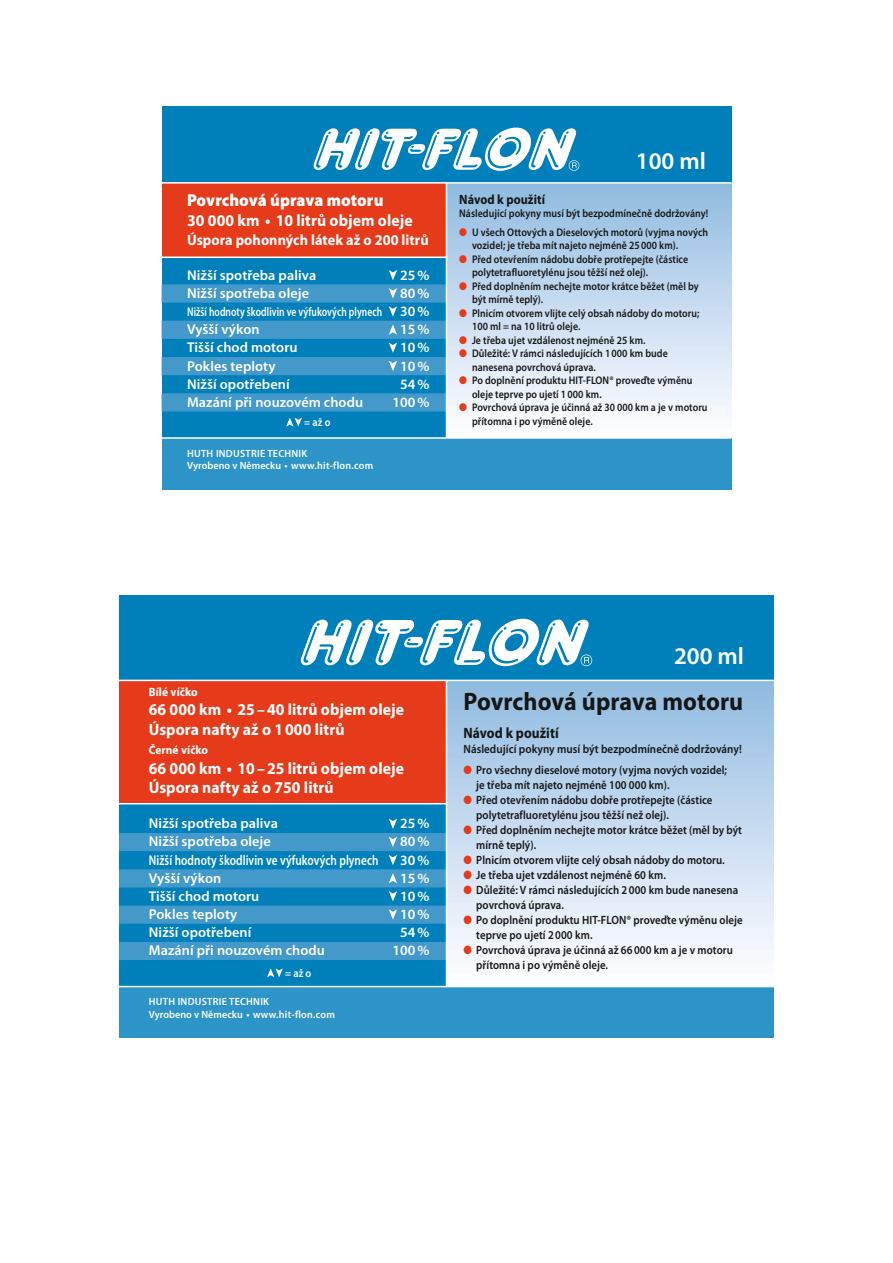
<style>
.page{position:relative;width:893px;height:1263px;background:#fff}
.page>*{position:absolute;margin:0;border:0;box-sizing:border-box;transform-origin:0 0}
.t1{font:700 25.35px "Myriad Pro";letter-spacing:.005em;color:#151616;scale:.95 1}
.t2{font:600 24px "Myriad Pro";color:#fff}
.t3{font:900 17.25px "Myriad Pro";letter-spacing:.005em;color:#fff;scale:.95 1}
.t4{font:700 16.5px/19.5px "Myriad Pro";letter-spacing:.005em;color:#fff;scale:.95 1}
.t5{font:700 15px "Myriad Pro";letter-spacing:.005em;color:#fff;scale:.95 1}
.t6{font:700 15px "Myriad Pro";letter-spacing:.005em;color:#151616;scale:.9 1}
.t7{font:600 14.25px "Myriad Pro";letter-spacing:.005em;color:#fff}
.t8{font:600 14.25px "Myriad Pro";letter-spacing:.005em;color:#fff;scale:.79 1}
.t9{font:700 13.5px "Myriad Pro";letter-spacing:.005em;color:#151616;scale:.9 1}
.t10{font:600 12.75px "Myriad Pro";letter-spacing:.005em;color:#fff;scale:.75 1}
.t11{font:600 12px/15px "Myriad Pro";letter-spacing:.005em;color:#151616;scale:.9 1}
.t12{font:600 12px "Myriad Pro";letter-spacing:.005em;color:#151616;scale:.92 1}
.t13{font:700 12px "Myriad Pro";letter-spacing:.005em;color:#fff;scale:.95 1}
.t14{font:600 11.4px "Myriad Pro";color:#fff;scale:.9 1}
.t15{font:600 11.1px/13.5px "Myriad Pro";letter-spacing:.005em;color:#151616;scale:.89 1}
.t16{font:600 10.5px/12.6px "Myriad Pro";letter-spacing:.025em;color:#fff;scale:.96 1}
.s1{color:#e53b1b}
</style>
<div class="page">
<div style="left:446px;top:183px;width:285px;height:255px;background:linear-gradient(to bottom,#91bbe0,#fff)"></div>
<div style="left:162px;top:183px;width:284px;height:255px;background:#0080bb"></div>
<div style="left:162px;top:106px;width:569px;height:77px;background:#0080bb"></div>
<div style="left:162px;top:438px;width:569px;height:51px;background:#2d94c7"></div>
<div style="left:162px;top:183px;width:284px;height:74px;background:#e53b1b"></div>
<div style="left:162px;top:284px;width:284px;height:19px;background:#4399ca"></div>
<div style="left:162px;top:321px;width:284px;height:18px;background:#4399ca"></div>
<div style="left:162px;top:357px;width:284px;height:18px;background:#4399ca"></div>
<div style="left:162px;top:393px;width:284px;height:18px;background:#4399ca"></div>
<svg style="left:389px;top:270px;width:8px;height:10px"></svg>
<svg style="left:389px;top:288px;width:8px;height:10px"></svg>
<svg style="left:389px;top:306px;width:8px;height:11px"></svg>
<svg style="left:389px;top:324px;width:8px;height:11px"></svg>
<svg style="left:389px;top:343px;width:8px;height:10px"></svg>
<svg style="left:389px;top:361px;width:8px;height:10px"></svg>
<svg style="left:286px;top:418px;width:16px;height:9px"></svg>
<hr style="left:162px;top:437px;width:569px;height:2px;background:#fff">
<hr style="left:446px;top:183px;width:1px;height:255px;background:#fff">
<hr style="left:162px;top:182px;width:569px;height:2px;background:#fff">
<svg style="left:313px;top:128px;width:266px;height:43px"></svg>
<hr style="left:162px;top:256px;width:284px;height:2px;background:#fff">
<div style="left:446px;top:680px;width:328px;height:306px;background:linear-gradient(to bottom,#90bbe0,#fff)"></div>
<div style="left:119px;top:680px;width:327px;height:306px;background:#0080bb"></div>
<div style="left:119px;top:595px;width:655px;height:85px;background:#0080bb"></div>
<div style="left:119px;top:986px;width:655px;height:51px;background:#2d94c7"></div>
<div style="left:119px;top:680px;width:327px;height:124px;background:#e53b1b"></div>
<div style="left:119px;top:833px;width:327px;height:18px;background:#4399ca"></div>
<div style="left:119px;top:869px;width:327px;height:18px;background:#4399ca"></div>
<div style="left:119px;top:905px;width:327px;height:19px;background:#4399ca"></div>
<div style="left:119px;top:942px;width:327px;height:18px;background:#4399ca"></div>
<svg style="left:389px;top:818px;width:8px;height:11px"></svg>
<svg style="left:389px;top:837px;width:8px;height:10px"></svg>
<svg style="left:389px;top:855px;width:8px;height:10px"></svg>
<svg style="left:389px;top:873px;width:8px;height:10px"></svg>
<svg style="left:389px;top:891px;width:8px;height:10px"></svg>
<svg style="left:389px;top:909px;width:8px;height:11px"></svg>
<svg style="left:267px;top:968px;width:16px;height:9px"></svg>
<svg style="left:301px;top:619px;width:291px;height:47px"></svg>
<hr style="left:119px;top:986px;width:655px;height:1px;background:#fff">
<hr style="left:446px;top:680px;width:1px;height:306px;background:#fff">
<hr style="left:119px;top:680px;width:655px;height:1px;background:#fff">
<hr style="left:119px;top:803px;width:327px;height:1px;background:#fff">
<h3 class="t3" style="left:187px;top:194px;width:208px">Povrchová úprava motoru</h3>
<h3 class="t4" style="left:187px;top:212px;width:239px">30 000 km • 10 litrů objem oleje</h3>
<h3 class="t5" style="left:187px;top:235px;width:256px">Úspora pohonných látek až o 200 litrů</h3>
<p class="t7" style="left:187px;top:270px;width:131px">Nižší spotřeba paliva</p>
<p class="t7" style="left:400px;top:270px;width:31px">25 %</p>
<p class="t7" style="left:187px;top:288px;width:124px">Nižší spotřeba oleje</p>
<p class="t7" style="left:400px;top:288px;width:31px">80 %</p>
<p class="t10" style="left:187px;top:307px;width:262px">Nižší hodnoty škodlivin ve výfukových plynech</p>
<p class="t7" style="left:400px;top:306px;width:31px">30 %</p>
<p class="t7" style="left:187px;top:324px;width:74px">Vyšší výkon</p>
<p class="t7" style="left:400px;top:324px;width:31px">15 %</p>
<p class="t7" style="left:187px;top:342px;width:112px">Tišší chod motoru</p>
<p class="t7" style="left:400px;top:342px;width:31px">10 %</p>
<p class="t7" style="left:187px;top:360px;width:90px">Pokles teploty</p>
<p class="t7" style="left:400px;top:360px;width:31px">10 %</p>
<p class="t7" style="left:187px;top:378px;width:104px">Nižší opotřebení</p>
<p class="t7" style="left:400px;top:378px;width:31px">54 %</p>
<p class="t7" style="left:187px;top:397px;width:178px">Mazání při nouzovém chodu</p>
<p class="t7" style="left:392px;top:397px;width:38px">100 %</p>
<p class="t14" style="left:304px;top:418px;width:31px">= až o</p>
<p class="t16" style="left:187px;top:448px;width:195px">HUTH INDUSTRIE TECHNIK<br>Vyrobeno v Německu • www.hit-flon.com</p>
<h2 class="t2" style="left:636px;top:152px;width:72px">100 ml</h2>
<p class="t9" style="left:459px;top:194px;width:97px">Návod k použití</p>
<p class="t15" style="left:459px;top:208px;width:281px">Následující pokyny musí být bezpodmínečně dodržovány!</p>
<p class="t15" style="left:472px;top:226px;width:267px;text-indent:-13px"><span class="s1">●</span> U všech Ottových a Dieselových motorů (vyjma nových vozidel; je třeba mít najeto nejméně 25 000 km).</p>
<p class="t15" style="left:472px;top:253px;width:244px;text-indent:-13px"><span class="s1">●</span> Před otevřením nádobu dobře protřepejte (částice polytetrafluoretylénu jsou těžší než olej).</p>
<p class="t15" style="left:472px;top:280px;width:256px;text-indent:-13px"><span class="s1">●</span> Před doplněním nechejte motor krátce běžet (měl by být mírně teplý).</p>
<p class="t15" style="left:472px;top:307px;width:257px;text-indent:-13px"><span class="s1">●</span> Plnicím otvorem vlijte celý obsah nádoby do motoru;<br>100 ml = na 10 litrů oleje.</p>
<p class="t15" style="left:459px;top:334px;width:211px"><span class="s1">●</span> Je třeba ujet vzdálenost nejméně 25 km.</p>
<p class="t15" style="left:472px;top:348px;width:222px;text-indent:-13px"><span class="s1">●</span> Důležité: V rámci následujících 1 000 km bude nanesena povrchová úprava.</p>
<p class="t15" style="left:472px;top:375px;width:249px;text-indent:-13px"><span class="s1">●</span> Po doplnění produktu HIT-FLON® proveďte výměnu oleje teprve po ujetí 1 000 km.</p>
<p class="t15" style="left:472px;top:402px;width:266px;text-indent:-13px"><span class="s1">●</span> Povrchová úprava je účinná až 30 000 km a je v motoru přítomna i po výměně oleje.</p>
<p class="t13" style="left:149px;top:687px;width:53px">Bílé víčko</p>
<h3 class="t4" style="left:149px;top:702px;width:270px">66 000 km • 25 – 40 litrů objem oleje<br>Úspora nafty až o 1 000 litrů</h3>
<p class="t13" style="left:149px;top:746px;width:64px">Černé víčko</p>
<h3 class="t4" style="left:149px;top:760px;width:270px">66 000 km • 10 – 25 litrů objem oleje<br>Úspora nafty až o 750 litrů</h3>
<p class="t7" style="left:149px;top:818px;width:131px">Nižší spotřeba paliva</p>
<p class="t7" style="left:400px;top:818px;width:31px">25 %</p>
<p class="t7" style="left:149px;top:836px;width:124px">Nižší spotřeba oleje</p>
<p class="t7" style="left:400px;top:836px;width:31px">80 %</p>
<p class="t8" style="left:149px;top:854px;width:292px">Nižší hodnoty škodlivin ve výfukových plynech</p>
<p class="t7" style="left:400px;top:854px;width:31px">30 %</p>
<p class="t7" style="left:149px;top:873px;width:74px">Vyšší výkon</p>
<p class="t7" style="left:400px;top:873px;width:31px">15 %</p>
<p class="t7" style="left:149px;top:891px;width:112px">Tišší chod motoru</p>
<p class="t7" style="left:400px;top:891px;width:31px">10 %</p>
<p class="t7" style="left:149px;top:909px;width:90px">Pokles teploty</p>
<p class="t7" style="left:400px;top:909px;width:31px">10 %</p>
<p class="t7" style="left:149px;top:927px;width:104px">Nižší opotřebení</p>
<p class="t7" style="left:400px;top:927px;width:31px">54 %</p>
<p class="t7" style="left:149px;top:945px;width:178px">Mazání při nouzovém chodu</p>
<p class="t7" style="left:392px;top:945px;width:38px">100 %</p>
<p class="t14" style="left:285px;top:968px;width:31px">= až o</p>
<p class="t16" style="left:149px;top:996px;width:195px">HUTH INDUSTRIE TECHNIK<br>Vyrobeno v Německu • www.hit-flon.com</p>
<h2 class="t2" style="left:674px;top:647px;width:72px">200 ml</h2>
<h1 class="t1" style="left:463px;top:692px;width:296px">Povrchová úprava motoru</h1>
<h3 class="t6" style="left:463px;top:728px;width:107px">Návod k použití</h3>
<p class="t12" style="left:463px;top:745px;width:304px">Následující pokyny musí být bezpodmínečně dodržovány!</p>
<p class="t11" style="left:476px;top:763px;width:280px;text-indent:-13px"><span class="s1">●</span> Pro všechny dieselové motory (vyjma nových vozidel; je třeba mít najeto nejméně 100 000 km).</p>
<p class="t11" style="left:476px;top:793px;width:264px;text-indent:-13px"><span class="s1">●</span> Před otevřením nádobu dobře protřepejte (částice polytetrafluoretylénu jsou těžší než olej).</p>
<p class="t11" style="left:476px;top:823px;width:297px;text-indent:-13px"><span class="s1">●</span> Před doplněním nechejte motor krátce běžet (měl by být mírně teplý).</p>
<p class="t11" style="left:463px;top:853px;width:292px"><span class="s1">●</span> Plnicím otvorem vlijte celý obsah nádoby do motoru.</p>
<p class="t11" style="left:463px;top:868px;width:226px"><span class="s1">●</span> Je třeba ujet vzdálenost nejméně 60 km.</p>
<p class="t11" style="left:476px;top:883px;width:293px;text-indent:-13px"><span class="s1">●</span> Důležité: V rámci následujících 2 000 km bude nanesena povrchová úprava.</p>
<p class="t11" style="left:476px;top:913px;width:298px;text-indent:-13px"><span class="s1">●</span> Po doplnění produktu HIT-FLON® proveďte výměnu oleje teprve po ujetí 2 000 km.</p>
<p class="t11" style="left:476px;top:943px;width:287px;text-indent:-13px"><span class="s1">●</span> Povrchová úprava je účinná až 66 000 km a je v motoru přítomna i po výměně oleje.</p>
</div>
